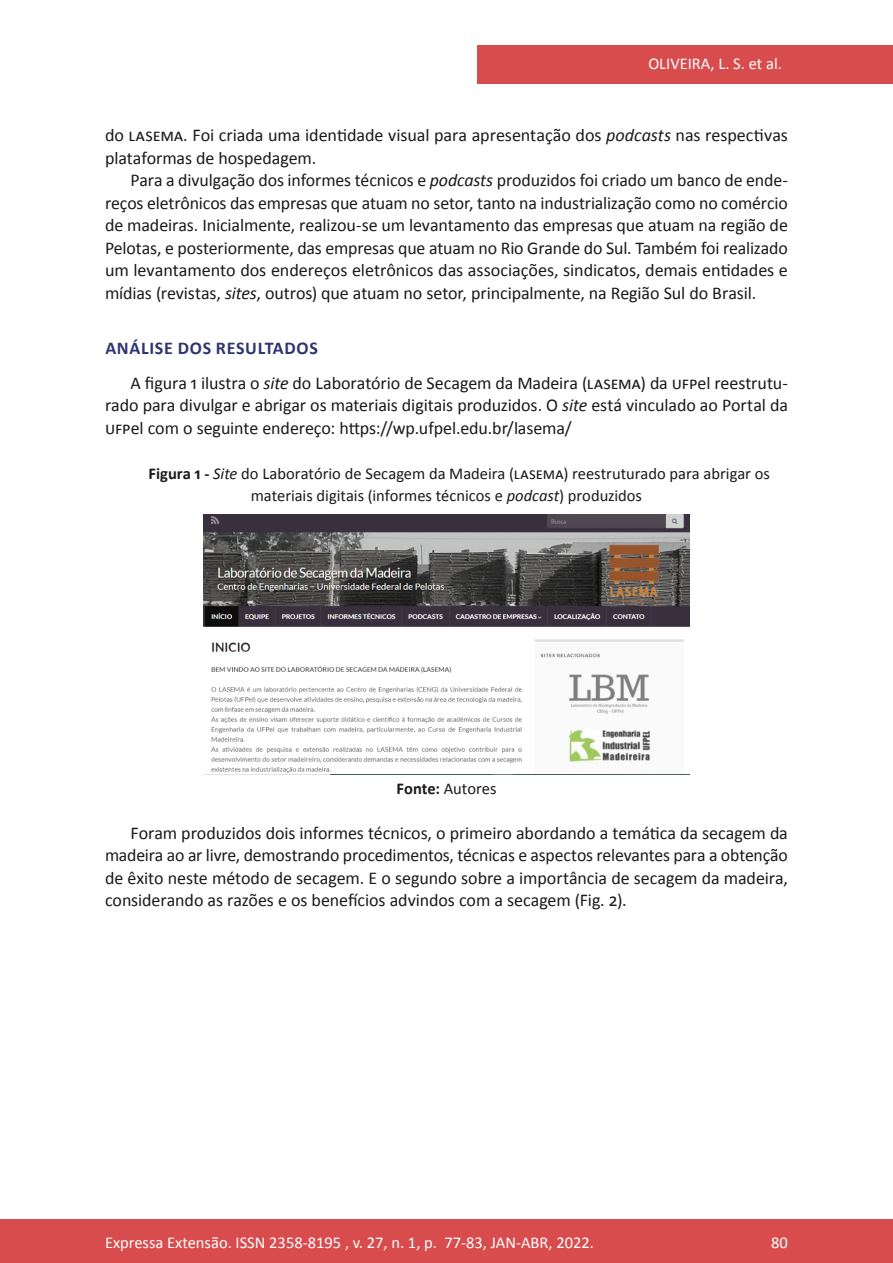
<style>
.page{position:relative;width:893px;height:1263px;background:#fff}
.page>*{position:absolute;margin:0;border:0;box-sizing:border-box;transform-origin:0 0}
.t1{font:18px/22.5px "Calibri";letter-spacing:-.005em;color:#1a1a1a}
.t2{font:16.5px/22.5px "Calibri";color:#1a1a1a}
.t3{font:16.5px "Calibri";color:#fff}
.s1{font-style:italic}
.s2{font-weight:700;color:#2e3570}
.s3{font-weight:700}
</style>
<div class="page">
<div style="left:477px;top:45px;width:416px;height:39px;background:#d94c4d"></div>
<div style="left:0;top:1219px;width:893px;height:44px;background:#d94c4d"></div>
<img style="left:203px;top:515px;width:486px;height:260px">
<p class="t3" style="left:648px;top:53px;width:135px">OLIVEIRA, L. S. et al.</p>
<p class="t1" style="left:105px;top:124px;width:684px">do LASEMA. Foi criada uma identidade visual para apresentação dos <span class="s1">podcasts</span> nas respectivas plataformas de hospedagem.</p>
<p class="t1" style="left:105px;top:169px;width:684px;text-align:justify;text-indent:26px">Para a divulgação dos informes técnicos e <span class="s1">podcasts</span> produzidos foi criado um banco de ende&shy;reços eletrônicos das empresas que atuam no setor, tanto na industrialização como no comércio de madeiras. Inicialmente, realizou-se um levantamento das empresas que atuam na região de Pelotas, e posteriormente, das empresas que atuam no Rio Grande do Sul. Também foi realizado um levantamento dos endereços eletrônicos das associações, sindicatos, demais entidades e mídias (revistas, <span class="s1">sites</span>, outros) que atuam no setor, principalmente, na Região Sul do Brasil.</p>
<p class="t1" style="left:131px;top:331px;width:659px;line-height:34.5px;text-indent:-25px"><span class="s2">ANÁLISE DOS RESULTADOS<br></span>A figura 1 ilustra o <span class="s1">site</span> do Laboratório de Secagem da Madeira (LASEMA) da UFPel reestrutu-</p>
<p class="t1" style="left:105px;top:394px;width:684px">rado para divulgar e abrigar os materiais digitais produzidos. O <span class="s1">site</span> está vinculado ao Portal da<br>UFPel com o seguinte endereço: https://wp.ufpel.edu.br/lasema/</p>
<p class="t2" style="left:251px;top:462px;width:520px;text-indent:-102px"><span class="s3">Figura 1 -</span> <span class="s1">Site</span> do Laboratório de Secagem da Madeira (LASEMA) reestruturado para abrigar os materiais digitais (informes técnicos e <span class="s1">podcast</span>) produzidos</p>
<p class="t2" style="left:397px;top:777px;width:101px"><span class="s3">Fonte:</span> Autores</p>
<p class="t1" style="left:105px;top:821px;width:684px;text-align:justify;text-indent:26px">Foram produzidos dois informes técnicos, o primeiro abordando a temática da secagem da madeira ao ar livre, demostrando procedimentos, técnicas e aspectos relevantes para a obtenção de êxito neste método de secagem. E o segundo sobre a importância de secagem da madeira, considerando as razões e os benefícios advindos com a secagem (Fig. 2).</p>
<p class="t3" style="left:105px;top:1231px;width:491px">Expressa Extensão. ISSN 2358-8195 , v. 27, n. 1, p. 77-83, JAN-ABR, 2022.</p>
<p class="t3" style="left:771px;top:1231px;width:18px">80</p>
</div>
